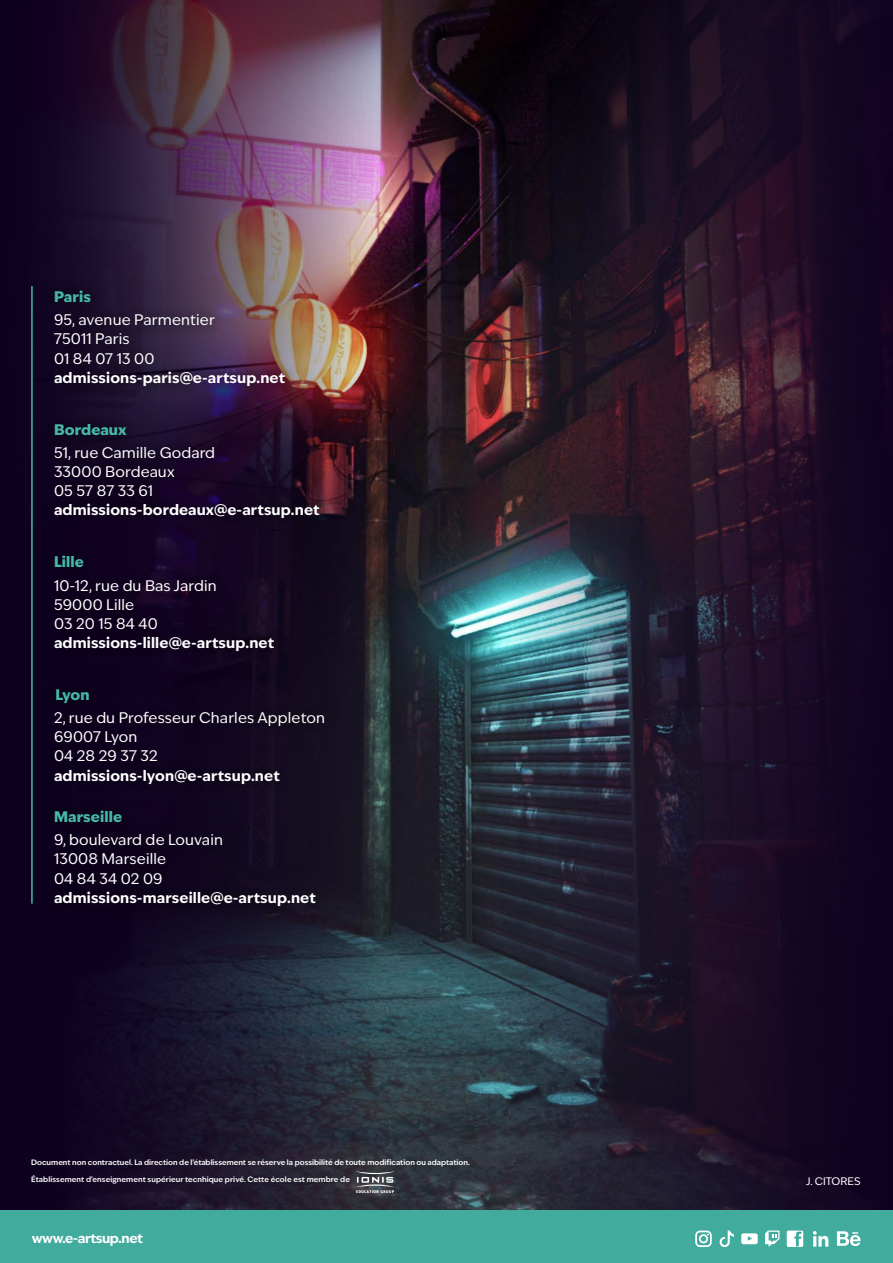
<style>
.page{position:relative;width:893px;height:1263px;background:#fff}
.page>*{position:absolute;margin:0;border:0;box-sizing:border-box;transform-origin:0 0}
.t1{font:14.7px/19.2px "Ivy Epic";letter-spacing:.01em;color:#fff}
.t2{font:700 14.7px "Ivy Epic";letter-spacing:.01em;color:#fff}
.t3{font:800 14.7px "Ivy Epic";letter-spacing:.01em;color:#45b8a9}
.t4{font:700 13.5px "Ivy Epic";letter-spacing:-.03em;color:#fff}
.t5{font:10.5px "Ivy Epic";color:#fff}
.t6{font:600 7.5px "Ivy Epic";color:#fff}
</style>
<div class="page">
<img style="left:0;top:0;width:893px;height:1210px">
<svg style="left:355px;top:1171px;width:40px;height:22px"></svg>
<div style="left:0;top:1210px;width:893px;height:53px;background:#41ab9d"></div>
<svg style="left:787px;top:1230px;width:16px;height:17px"></svg>
<svg style="left:837px;top:1231px;width:23px;height:15px"></svg>
<svg style="left:695px;top:1230px;width:17px;height:17px"></svg>
<svg style="left:813px;top:1231px;width:15px;height:15px"></svg>
<svg style="left:765px;top:1230px;width:14px;height:17px"></svg>
<svg style="left:720px;top:1230px;width:14px;height:17px"></svg>
<svg style="left:741px;top:1233px;width:17px;height:11px"></svg>
<hr style="left:31px;top:286px;width:2px;height:618px;background:#45b8a9">
<svg style="left:41px;top:278px;width:297px;height:640px;background:#1d0f27"></svg>
<p class="t3" style="left:54px;top:287px;width:39px">Paris</p>
<p class="t1" style="left:54px;top:310px;width:162px">95, avenue Parmentier<br>75011 Paris<br>01 84 07 13 00</p>
<p class="t2" style="left:54px;top:367px;width:233px">admissions-paris@e-artsup.net</p>
<p class="t3" style="left:54px;top:419px;width:74px">Bordeaux</p>
<p class="t1" style="left:54px;top:443px;width:163px">51, rue Camille Godard<br>33000 Bordeaux<br>05 57 87 33 61</p>
<p class="t2" style="left:54px;top:500px;width:267px">admissions-bordeaux@e-artsup.net</p>
<p class="t3" style="left:54px;top:552px;width:31px">Lille</p>
<p class="t1" style="left:54px;top:575px;width:164px">10-12, rue du Bas Jardin<br>59000 Lille<br>03 20 15 84 40</p>
<p class="t2" style="left:54px;top:633px;width:222px">admissions-lille@e-artsup.net</p>
<p class="t3" style="left:55px;top:684px;width:36px">Lyon</p>
<p class="t1" style="left:54px;top:708px;width:273px">2, rue du Professeur Charles Appleton<br>69007 Lyon<br>04 28 29 37 32</p>
<p class="t2" style="left:54px;top:765px;width:227px">admissions-lyon@e-artsup.net</p>
<p class="t3" style="left:54px;top:806px;width:70px">Marseille</p>
<p class="t1" style="left:54px;top:830px;width:171px">9, boulevard de Louvain<br>13008 Marseille<br>04 84 34 02 09</p>
<p class="t2" style="left:54px;top:887px;width:263px">admissions-marseille@e-artsup.net</p>
<p class="t6" style="left:31px;top:1157px;width:440px">Document non contractuel. La direction de l’établissement se réserve la possibilité de toute modification ou adaptation.</p>
<p class="t6" style="left:31px;top:1174px;width:320px">Établissement d’enseignement supérieur tecnhique privé. Cette école est membre de</p>
<p class="t5" style="left:806px;top:1174px;width:56px">J. CITORES</p>
<p class="t4" style="left:32px;top:1228px;width:113px">www.e-artsup.net</p>
</div>
